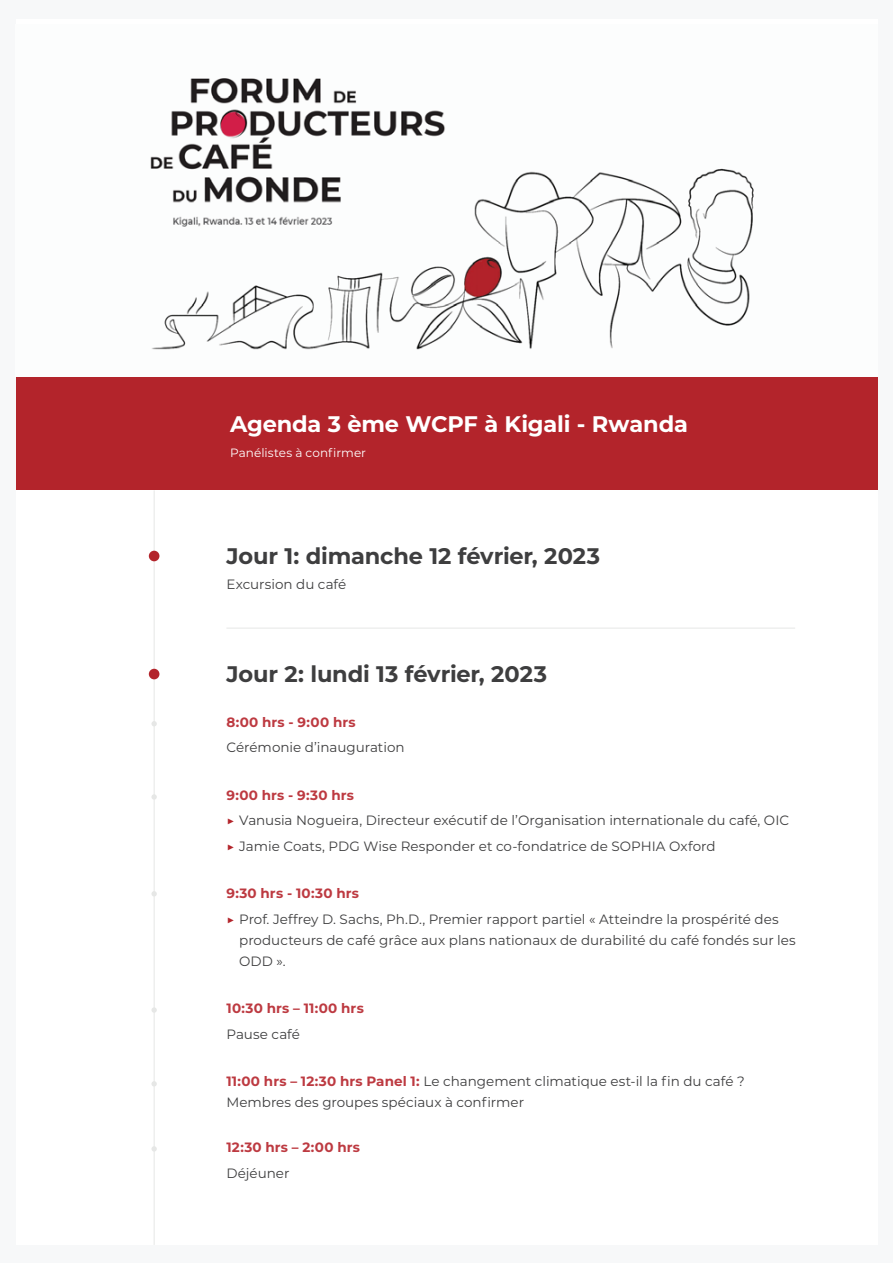
<style>
.page{position:relative;width:893px;height:1263px;background:#f7f8f9}
.page>*{position:absolute;margin:0;border:0;box-sizing:border-box;transform-origin:0 0}
.t1{font:700 22.5px "Montserrat";letter-spacing:-.01em;color:#3e3e3f}
.t2{font:700 22.5px "Montserrat";letter-spacing:-.005em;color:#fff}
.t3{font:13.5px/25.2px "Montserrat";color:#3e3e3f}
.t4{font:700 13.5px "Montserrat";letter-spacing:.015em;color:#bd3a41}
.t5{font:12px "Montserrat";letter-spacing:.005em;color:#fff}
.s1{font-weight:700;color:#bd3a41}
.s2{color:#b3242b}
</style>
<div class="page">
<div style="left:16px;top:19px;width:861px;height:1226px;background:#fff"></div>
<div style="left:16px;top:376px;width:861px;height:114px;background:#b3242b"></div>
<img style="left:150px;top:78px;width:604px;height:272px">
<hr style="left:154px;top:490px;width:1px;height:755px;background:#e6e7e6">
<hr style="left:226px;top:628px;width:569px;height:1px;background:#e6e7e6">
<div style="left:149px;top:551px;width:10px;height:10px;background:#b3242b;border-radius:50%"></div>
<div style="left:149px;top:669px;width:10px;height:10px;background:#b3242b;border-radius:50%"></div>
<svg style="left:151px;top:721px;width:6px;height:5px"></svg>
<svg style="left:151px;top:794px;width:6px;height:6px"></svg>
<svg style="left:151px;top:891px;width:6px;height:5px"></svg>
<svg style="left:151px;top:1007px;width:6px;height:6px"></svg>
<svg style="left:151px;top:1081px;width:6px;height:5px"></svg>
<svg style="left:151px;top:1146px;width:6px;height:5px"></svg>
<h1 class="t2" style="left:230px;top:409px;width:459px">Agenda 3 ème WCPF à Kigali - Rwanda</h1>
<p class="t5" style="left:230px;top:444px;width:137px">Panélistes à confirmer</p>
<h1 class="t1" style="left:226px;top:541px;width:375px">Jour 1: dimanche 12 février, 2023</h1>
<p class="t3" style="left:226px;top:571px;width:121px">Excursion du café</p>
<h1 class="t1" style="left:226px;top:659px;width:322px">Jour 2: lundi 13 février, 2023</h1>
<p class="t4" style="left:226px;top:713px;width:131px">8:00 hrs - 9:00 hrs</p>
<p class="t3" style="left:226px;top:734px;width:180px">Cérémonie d’inauguration</p>
<p class="t3" style="left:226px;top:782px;width:564px"><span class="s1">9:00 hrs - 9:30 hrs<br></span><span class="s2">▶</span> Vanusia Nogueira, Directeur exécutif de l’Organisation internationale du café, OIC <span class="s2">▶</span> Jamie Coats, PDG Wise Responder et co-fondatrice de SOPHIA Oxford</p>
<p class="t3" style="left:226px;top:880px;width:554px"><span class="s1">9:30 hrs - 10:30 hrs<br></span><span class="s2">▶</span> Prof. Jeffrey D. Sachs, Ph.D., Premier rapport partiel « Atteindre la prospérité des</p>
<p class="t3" style="left:239px;top:929px;width:558px;line-height:21px">producteurs de café grâce aux plans nationaux de durabilité du café fondés sur les<br>ODD ».</p>
<p class="t4" style="left:226px;top:999px;width:139px">10:30 hrs – 11:00 hrs</p>
<p class="t3" style="left:226px;top:1021px;width:75px">Pause café</p>
<p class="t3" style="left:226px;top:1070px;width:520px;line-height:21px"><span class="s1">11:00 hrs – 12:30 hrs Panel 1:</span> Le changement climatique est-il la fin du café ?<br>Membres des groupes spéciaux à confirmer</p>
<p class="t4" style="left:226px;top:1138px;width:135px">12:30 hrs – 2:00 hrs</p>
<p class="t3" style="left:226px;top:1160px;width:65px">Déjéuner</p>
</div>
